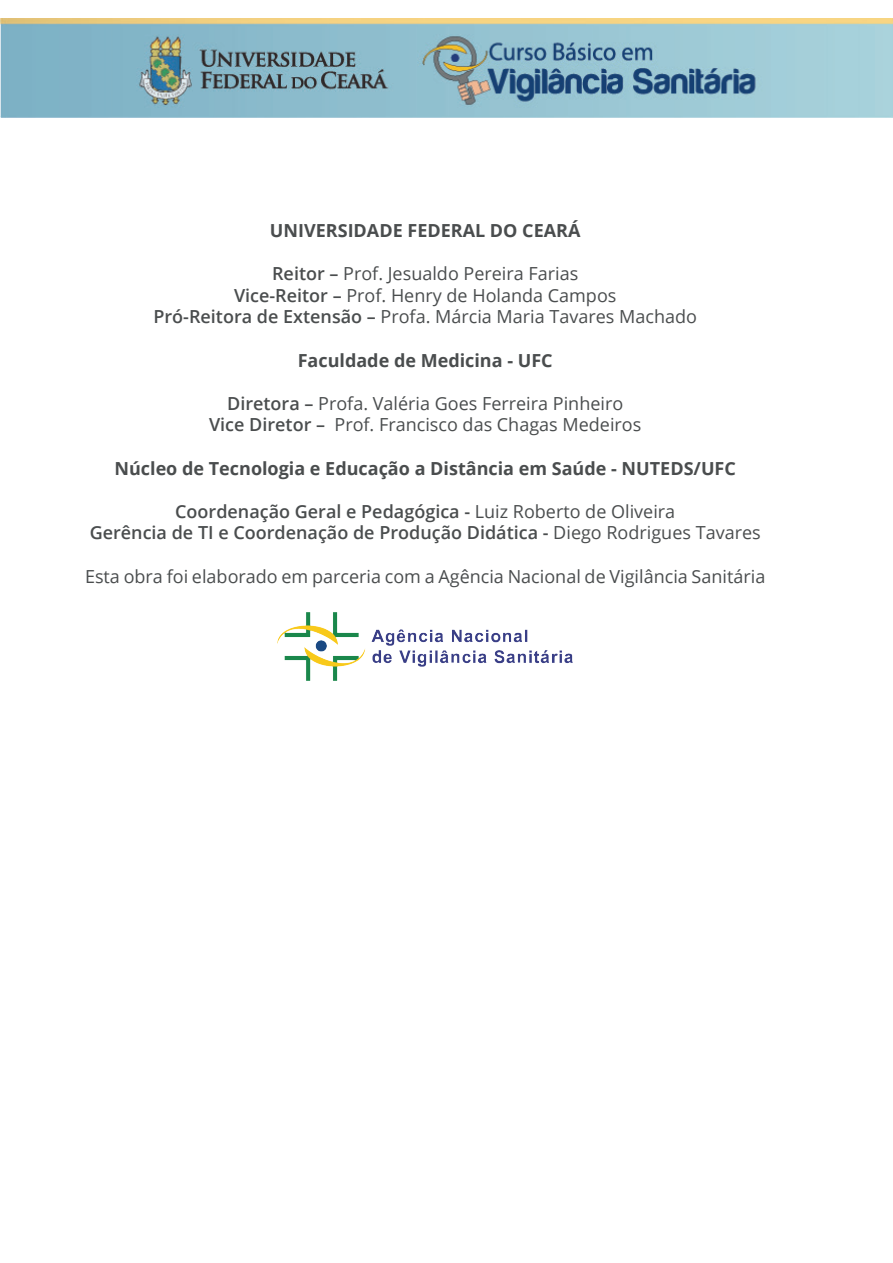
<style>
.page{position:relative;width:893px;height:1263px;background:#fff}
.page>*{position:absolute;margin:0;border:0;box-sizing:border-box;transform-origin:0 0}
.t1{font:18px "Open Sans";color:#4a4d4e}
.t2{font:600 18px "Open Sans";color:#4a4d4e}
.t3{font:700 18px "Open Sans";color:#4a4d4e}
.s1{font-weight:600}
.s2{font-weight:400}
</style>
<div class="page">
<img style="left:0;top:19px;width:893px;height:98px">
<img style="left:278px;top:612px;width:295px;height:69px">
<p class="t3" style="left:270px;top:218px;width:312px">UNIVERSIDADE FEDERAL DO CEARÁ</p>
<p class="t1" style="left:272px;top:261px;width:308px"><span class="s1">Reitor –</span> Prof. Jesualdo Pereira Farias</p>
<p class="t1" style="left:234px;top:283px;width:384px"><span class="s1">Vice-Reitor –</span> Prof. Henry de Holanda Campos</p>
<p class="t1" style="left:153px;top:305px;width:545px"><span class="s1">Pró-Reitora de Extensão –</span> Profa. Márcia Maria Tavares Machado</p>
<p class="t3" style="left:298px;top:347px;width:257px">Faculdade de Medicina - UFC</p>
<p class="t1" style="left:227px;top:391px;width:398px"><span class="s1">Diretora –</span> Profa. Valéria Goes Ferreira Pinheiro</p>
<p class="t1" style="left:209px;top:413px;width:434px"><span class="s1">Vice Diretor –</span> Prof. Francisco das Chagas Medeiros</p>
<p class="t3" style="left:114px;top:455px;width:623px">Núcleo de Tecnologia e Educação a Distância em Saúde - NUTEDS/UFC</p>
<p class="t2" style="left:175px;top:499px;width:502px">Coordenação Geral e Pedagógica - <span class="s2">Luiz Roberto de Oliveira</span></p>
<p class="t2" style="left:90px;top:521px;width:672px">Gerência de TI e Coordenação de Produção Didática - <span class="s2">Diego Rodrigues Tavares</span></p>
<p class="t1" style="left:85px;top:564px;width:682px">Esta obra foi elaborado em parceria com a Agência Nacional de Vigilância Sanitária</p>
</div>
